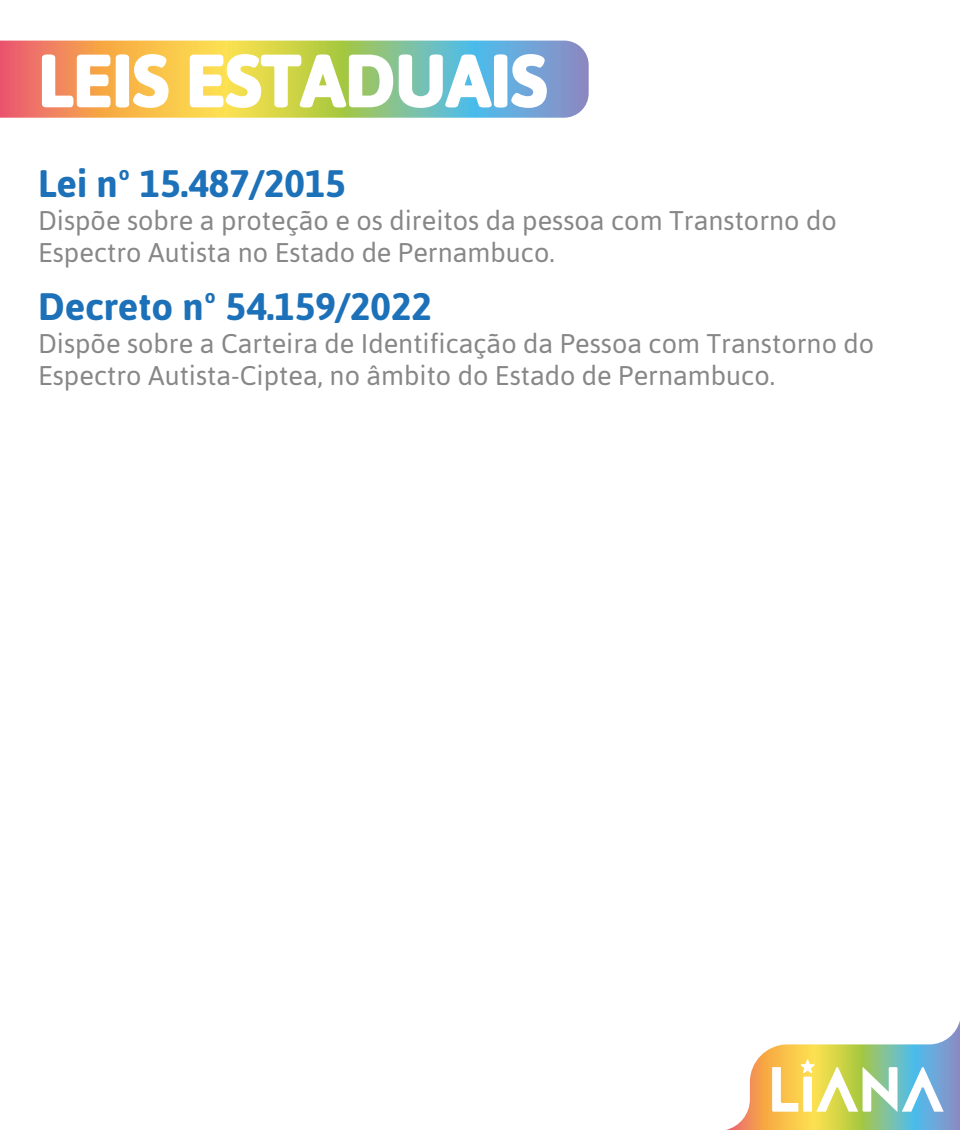
<style>
.page{position:relative;width:960px;height:1130px;background:#fff}
.page>*{position:absolute;margin:0;border:0;box-sizing:border-box;transform-origin:0 0}
.t1{font:700 72px "Asap";color:#fff}
.t2{font:700 38.25px "Asap";color:#1d71b8}
.t3{font:27px/32.4px "Asap";color:#878787}
</style>
<div class="page">
<svg style="left:0;top:41px;width:588px;height:77px;background:#bea881"></svg>
<svg style="left:41px;top:53px;width:129px;height:56px"></svg>
<svg style="left:189px;top:53px;width:359px;height:56px;background:#b3d19f"></svg>
<svg style="left:726px;top:1024px;width:233px;height:106px"></svg>
<h1 class="t1" style="left:38px;top:39px;width:510px">LEIS ESTADUAIS</h1>
<h2 class="t2" style="left:38px;top:161px;width:309px">Lei nº 15.487/2015</h2>
<p class="t3" style="left:38px;top:204px;width:800px">Dispõe sobre a proteção e os direitos da pessoa com Transtorno do<br>Espectro Autista no Estado de Pernambuco.</p>
<h2 class="t2" style="left:38px;top:285px;width:395px">Decreto nº 54.159/2022</h2>
<p class="t3" style="left:38px;top:327px;width:837px">Dispõe sobre a Carteira de Identificação da Pessoa com Transtorno do<br>Espectro Autista-Ciptea, no âmbito do Estado de Pernambuco.</p>
</div>
